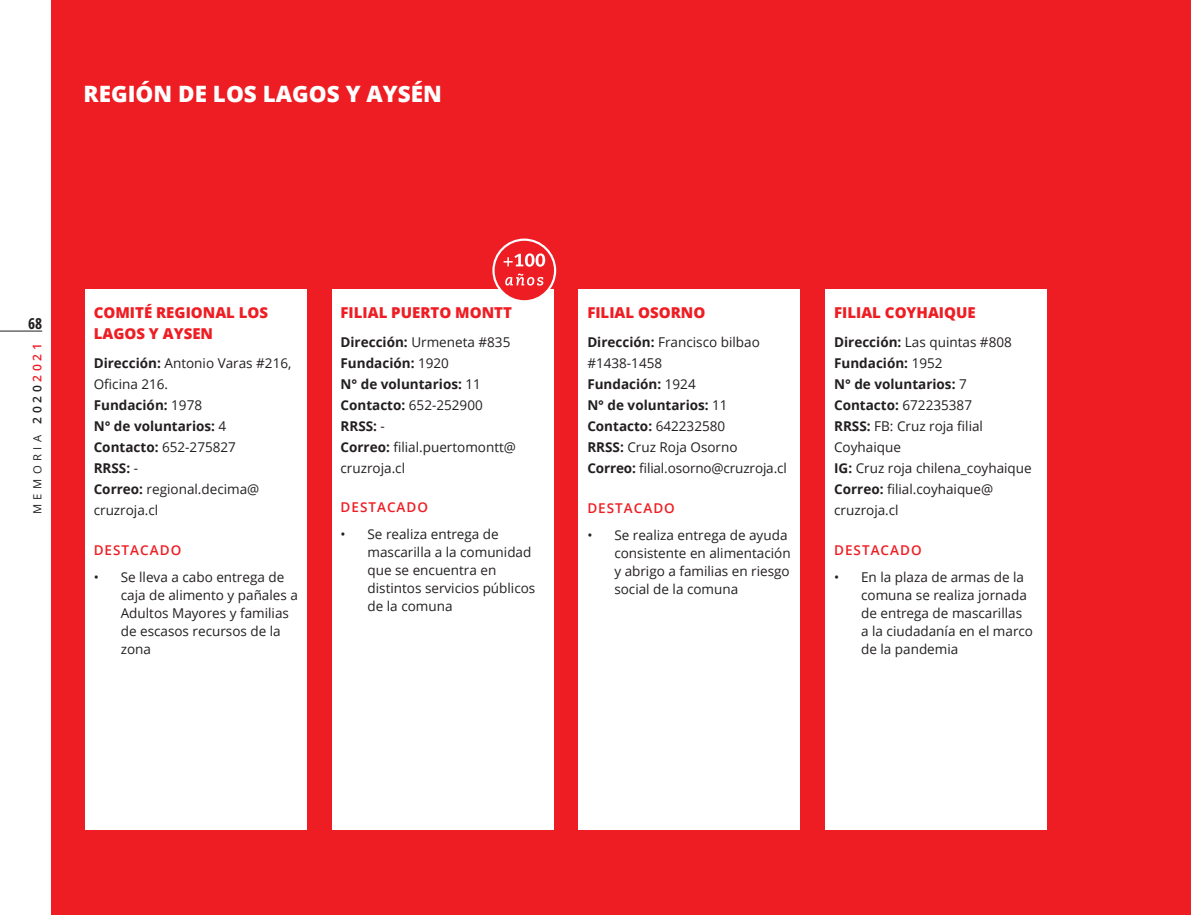
<style>
.page{position:relative;width:1191px;height:915px;background:#fff}
.page>*{position:absolute;margin:0;border:0;box-sizing:border-box;transform-origin:0 0}
.Cuerpo_de_texto{font:800 22.5px "Open Sans";color:#fff}
.Nombre_Filial{font:800 15px/21px "Open Sans";color:#ee1d23}
.t1{font:700 15px "Open Sans Condensed";color:#231f20}
.Texto_Ficha_Filial{font:13.5px/18px "Open Sans";color:#231f20}
.Texto_Ficha_Filial-2{font:700 13.5px "Open Sans";color:#231f20}
.Destacado_Filial{font:600 13.5px "Open Sans";letter-spacing:.075em;color:#ee1d23}
.t2{font:11.25px "Open Sans";letter-spacing:.4em;color:#231f20}
.s1{font-weight:600;font-size:12px}
.s2{font-weight:600;font-size:12px;color:#ee1d23}
.s3{font-weight:700}
.s4{font-weight:400}
</style>
<div class="page">
<hr style="left:0;top:331px;width:42px;height:1px;background:#231f20">
<div style="left:51px;top:0;width:1140px;height:914px;background:#ee1d23"></div>
<div style="left:332px;top:289px;width:221px;height:540px;background:#fff"></div>
<div style="left:85px;top:289px;width:221px;height:540px;background:#fff"></div>
<div style="left:825px;top:289px;width:221px;height:540px;background:#fff"></div>
<div style="left:579px;top:289px;width:221px;height:540px;background:#fff"></div>
<svg style="left:492px;top:238px;width:64px;height:64px"></svg>
<p class="Cuerpo_de_texto" style="left:84px;top:77px;width:360px">REGIÓN DE LOS LAGOS Y AYSÉN</p>
<p class="t1" style="left:28px;top:313px;width:16px">68</p>
<p class="t2" style="left:30px;top:514px;width:172px;rotate:-90deg">MEMORIA <span class="s1">2020</span><span class="s2">2021</span></p>
<p class="Nombre_Filial" style="left:94px;top:301px;width:176px">COMITÉ REGIONAL LOS<br>LAGOS Y AYSEN</p>
<p class="Texto_Ficha_Filial" style="left:94px;top:352px;width:199px;line-height:21px"><span class="s3">Dirección:</span> Antonio Varas #216,<br>Oficina 216.</p>
<p class="Texto_Ficha_Filial-2" style="left:94px;top:395px;width:110px">Fundación: <span class="s4">1978</span></p>
<p class="Texto_Ficha_Filial-2" style="left:94px;top:416px;width:134px">N° de voluntarios: <span class="s4">4</span></p>
<p class="Texto_Ficha_Filial" style="left:94px;top:438px;width:144px"><span class="s3">Contacto:</span> 652-275827</p>
<p class="Texto_Ficha_Filial-2" style="left:94px;top:458px;width:46px">RRSS: <span class="s4">-</span></p>
<p class="Texto_Ficha_Filial" style="left:94px;top:478px;width:167px;line-height:21px"><span class="s3">Correo:</span> regional.decima@ cruzroja.cl</p>
<p class="Destacado_Filial" style="left:94px;top:540px;width:89px">DESTACADO</p>
<p class="Texto_Ficha_Filial" style="left:121px;top:567px;width:179px;text-indent:-27px">• Se lleva a cabo entrega de caja de alimento y pañales a<br>Adultos Mayores y familias de escasos recursos de la zona</p>
<p class="Nombre_Filial" style="left:340px;top:301px;width:173px">FILIAL PUERTO MONTT</p>
<p class="Texto_Ficha_Filial" style="left:340px;top:333px;width:171px"><span class="s3">Dirección:</span> Urmeneta #835</p>
<p class="Texto_Ficha_Filial-2" style="left:340px;top:353px;width:110px">Fundación: <span class="s4">1920</span></p>
<p class="Texto_Ficha_Filial-2" style="left:340px;top:374px;width:142px">N° de voluntarios: <span class="s4">11</span></p>
<p class="Texto_Ficha_Filial" style="left:340px;top:396px;width:144px"><span class="s3">Contacto:</span> 652-252900</p>
<p class="Texto_Ficha_Filial-2" style="left:340px;top:416px;width:46px">RRSS: <span class="s4">-</span></p>
<p class="Texto_Ficha_Filial" style="left:340px;top:436px;width:177px;line-height:21px"><span class="s3">Correo:</span> filial.puertomontt@ cruzroja.cl</p>
<p class="Destacado_Filial" style="left:340px;top:498px;width:89px">DESTACADO</p>
<p class="Texto_Ficha_Filial" style="left:367px;top:524px;width:169px;text-indent:-27px">• Se realiza entrega de mascarilla a la comunidad que se encuentra en distintos servicios públicos de la comuna</p>
<p class="Nombre_Filial" style="left:587px;top:301px;width:119px">FILIAL OSORNO</p>
<p class="Texto_Ficha_Filial" style="left:587px;top:331px;width:174px;line-height:21px"><span class="s3">Dirección:</span> Francisco bilbao #1438-1458</p>
<p class="Texto_Ficha_Filial-2" style="left:587px;top:374px;width:110px">Fundación: <span class="s4">1924</span></p>
<p class="Texto_Ficha_Filial-2" style="left:587px;top:395px;width:142px">N° de voluntarios: <span class="s4">11</span></p>
<p class="Texto_Ficha_Filial-2" style="left:587px;top:416px;width:139px">Contacto: <span class="s4">642232580</span></p>
<p class="Texto_Ficha_Filial" style="left:587px;top:438px;width:152px"><span class="s3">RRSS:</span> Cruz Roja Osorno</p>
<p class="Texto_Ficha_Filial" style="left:587px;top:459px;width:201px"><span class="s3">Correo:</span> filial.osorno@cruzroja.cl</p>
<p class="Destacado_Filial" style="left:587px;top:498px;width:89px">DESTACADO</p>
<p class="Texto_Ficha_Filial" style="left:614px;top:525px;width:178px;text-indent:-27px">• Se realiza entrega de ayuda consistente en alimentación y abrigo a familias en riesgo social de la comuna</p>
<p class="Nombre_Filial" style="left:834px;top:301px;width:143px">FILIAL COYHAIQUE</p>
<p class="Texto_Ficha_Filial" style="left:834px;top:333px;width:179px"><span class="s3">Dirección:</span> Las quintas #808</p>
<p class="Texto_Ficha_Filial-2" style="left:834px;top:353px;width:110px">Fundación: <span class="s4">1952</span></p>
<p class="Texto_Ficha_Filial-2" style="left:834px;top:374px;width:134px">N° de voluntarios: <span class="s4">7</span></p>
<p class="Texto_Ficha_Filial-2" style="left:834px;top:395px;width:139px">Contacto: <span class="s4">672235387</span></p>
<p class="Texto_Ficha_Filial" style="left:834px;top:415px;width:150px;line-height:21px"><span class="s3">RRSS:</span> FB: Cruz roja filial<br>Coyhaique</p>
<p class="Texto_Ficha_Filial" style="left:834px;top:459px;width:199px"><span class="s3">IG:</span> Cruz roja chilena_coyhaique</p>
<p class="Texto_Ficha_Filial" style="left:834px;top:478px;width:161px;line-height:21px"><span class="s3">Correo:</span> filial.coyhaique@ cruzroja.cl</p>
<p class="Destacado_Filial" style="left:834px;top:540px;width:89px">DESTACADO</p>
<p class="Texto_Ficha_Filial" style="left:861px;top:567px;width:173px;text-indent:-27px">• En la plaza de armas de la comuna se realiza jornada de entrega de mascarillas<br>a la ciudadanía en el marco de la pandemia</p>
</div>
